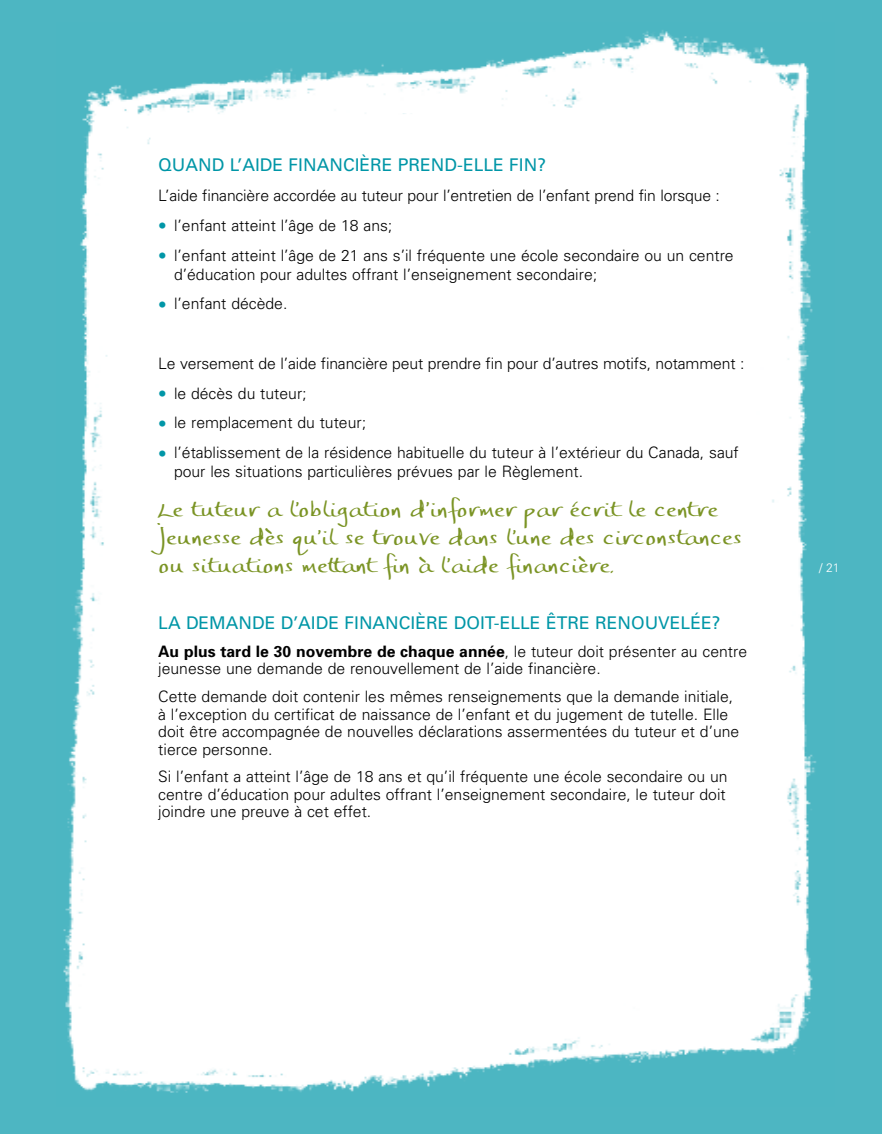
<style>
.page{position:relative;width:882px;height:1134px;background:#4db6c2}
.page>*{position:absolute;margin:0;border:0;box-sizing:border-box;transform-origin:0 0}
.t1{font:31.5px/28px "JP Hand Straight";color:#7b9425}
.t2{font:17.5px "Univers";color:#0096a7}
.t3{font:300 15.75px/17.5px "Univers";color:#000}
.t4{font:300 12.25px "Univers";color:#fff}
.s1{font-weight:400;font-size:24.5px;color:#0096a7}
.s2{font-weight:700}
</style>
<div class="page">
<img style="left:63px;top:30px;width:753px;height:1063px">
<div style="left:139px;top:113px;width:620px;height:891px;background:#fff"></div>
<p class="t2" style="left:158px;top:159px;width:389px">QUAND L’AIDE FINANCIÈRE PREND-ELLE FIN?</p>
<p class="t3" style="left:158px;top:188px;width:563px">L’aide financière accordée au tuteur pour l’entretien de l’enfant prend fin lorsque :</p>
<p class="t3" style="left:158px;top:218px;width:236px"><span class="s1">•</span> l’enfant atteint l’âge de 18 ans;</p>
<p class="t3" style="left:174px;top:247px;width:561px;line-height:19.2px;text-indent:-16px"><span class="s1">•</span> l’enfant atteint l’âge de 21 ans s’il fréquente une école secondaire ou un centre d’éducation pour adultes offrant l’enseignement secondaire;</p>
<p class="t3" style="left:158px;top:297px;width:131px"><span class="s1">•</span> l’enfant décède.</p>
<p class="t3" style="left:158px;top:356px;width:588px">Le versement de l’aide financière peut prendre fin pour d’autres motifs, notamment :</p>
<p class="t3" style="left:158px;top:386px;width:150px"><span class="s1">•</span> le décès du tuteur;</p>
<p class="t3" style="left:158px;top:415px;width:209px"><span class="s1">•</span> le remplacement du tuteur;</p>
<p class="t3" style="left:174px;top:444px;width:566px;line-height:19.2px;text-indent:-16px"><span class="s1">•</span> l’établissement de la résidence habituelle du tuteur à l’extérieur du Canada, sauf pour les situations particulières prévues par le Règlement.</p>
<h1 class="t1" style="left:158px;top:491px;width:585px">Le tuteur a l’obligation d’informer par écrit le centre jeunesse dès qu’il se trouve dans l’une des circonstances ou situations mettant fin à l’aide financière.</h1>
<p class="t2" style="left:158px;top:616px;width:564px">LA DEMANDE D’AIDE FINANCIÈRE DOIT-ELLE ÊTRE RENOUVELÉE?</p>
<p class="t3" style="left:158px;top:644px;width:590px"><span class="s2">Au plus tard le 30 novembre de chaque année</span>, le tuteur doit présenter au centre jeunesse une demande de renouvellement de l’aide financière.</p>
<p class="t3" style="left:158px;top:689px;width:583px">Cette demande doit contenir les mêmes renseignements que la demande initiale, à l’exception du certificat de naissance de l’enfant et du jugement de tutelle. Elle doit être accompagnée de nouvelles déclarations assermentées du tuteur et d’une tierce personne.</p>
<p class="t3" style="left:158px;top:770px;width:571px;text-align:justify">Si l’enfant a atteint l’âge de 18 ans et qu’il fréquente une école secondaire ou un centre d’éducation pour adultes offrant l’enseignement secondaire, le tuteur doit joindre une preuve à cet effet.</p>
<p class="t4" style="left:819px;top:563px;width:22px">/ 21</p>
</div>
